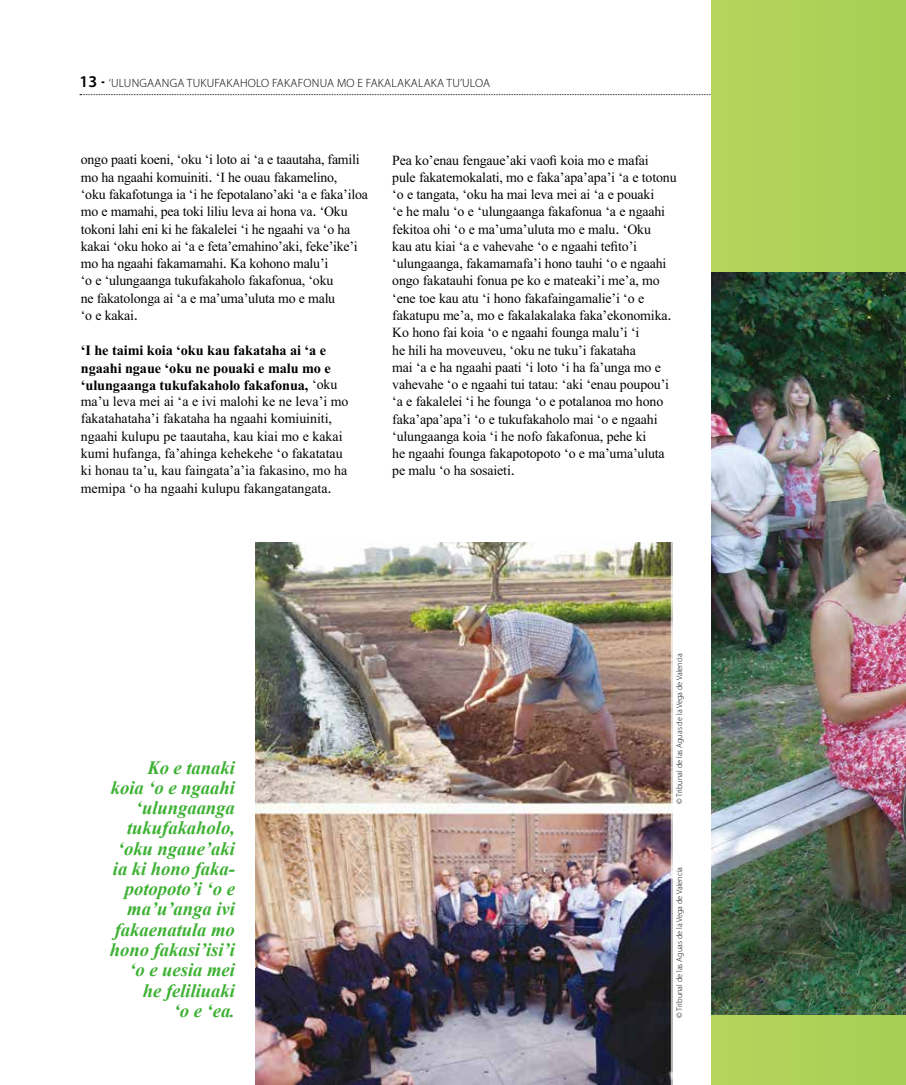
<style>
.page{position:relative;width:906px;height:1085px;background:#fff}
.page>*{position:absolute;margin:0;border:0;box-sizing:border-box;transform-origin:0 0}
.t1{font:italic 700 18.75px/20.2px "Times New Roman";letter-spacing:-.005em;color:#3eb134;text-align:right}
.t2{font:14.25px/17.2px "UKIJ Tuz Basma";letter-spacing:-.01em;color:#000}
.t3{font:700 14.25px/17.2px "UKIJ Nasq";letter-spacing:-.005em;color:#000}
.t4{font:300 12px "Myriad Pro";letter-spacing:.02em;color:#000}
.t5{font:300 8.25px "Myriad Pro";color:#000}
.s1{font-weight:600;font-size:16.5px}
.s2{font-family:"UKIJ Tuz Basma";font-weight:400;font-size:18px}
.s3{font-family:"UKIJ Tuz Basma";font-weight:400}
</style>
<div class="page">
<svg style="left:80px;top:94px;width:631px;height:1px"></svg>
<img style="left:255px;top:542px;width:417px;height:542px">
<div style="left:711px;top:0;width:195px;height:1084px;background:#aed158"></div>
<img style="left:711px;top:273px;width:195px;height:741px">
<p class="t4" style="left:79px;top:76px;width:412px"><span class="s1">13</span> <span class="s2">᠊</span> ‘ULU NGAANGA TU KUFAKAHOLO FAKAFONUA MO E FAKALAKALAKA TU’U LOA</p>
<p class="t2" style="left:81px;top:153px;width:289px">ongo paati koeni, ‘oku ‘i loto ai ‘a e taautaha, famili mo ha ngaahi komuiniti. ‘I he ouau fakamelino,<br>‘oku fakafotunga ia ‘i he fepotalano’aki ‘a e faka’iloa mo e mamahi, pea toki liliu leva ai hona va. ‘Oku tokoni lahi eni ki he fakalelei ‘i he ngaahi va ‘o ha kakai ‘oku hoko ai ‘a e feta’emahino’aki, feke’ike’i mo ha ngaahi fakamamahi. Ka kohono malu’i<br>‘o e ‘ulungaanga tukufakaholo fakafonua, ‘oku<br>ne fakatolonga ai ‘a e ma’uma’uluta mo e malu<br>‘o e kakai.</p>
<p class="t3" style="left:81px;top:343px;width:258px">‘I he taimi koia ‘oku kau fakataha ai ‘a e ngaahi ngaue ‘oku ne pouaki e malu mo e ‘ulungaanga tukufakaholo fakafonua, <span class="s3">‘oku</span></p>
<p class="t2" style="left:81px;top:395px;width:269px">ma’u leva mei ai ‘a e ivi malohi ke ne leva’i mo fakatahataha’i fakataha ha ngaahi komiuiniti, ngaahi kulupu pe taautaha, kau kiai mo e kakai kumi hufanga, fa’ahinga kehekehe ‘o fakatatau ki honau ta’u, kau faingata’a’ia fakasino, mo ha memipa ‘o ha ngaahi kulupu fakangatangata.</p>
<p class="t2" style="left:392px;top:153px;width:286px">Pea ko’enau fengaue’aki vaofi koia mo e mafai<br>pule fakatemokalati, mo e faka’apa’apa’i ‘a e totonu ‘o e tangata, ‘oku ha mai leva mei ai ‘a e pouaki<br>‘e he malu ‘o e ‘ulungaanga fakafonua ‘a e ngaahi fekitoa ohi ‘o e ma’uma’uluta mo e malu. ‘Oku<br>kau atu kiai ‘a e vahevahe ‘o e ngaahi tefito’i ‘ulungaanga, fakamamafa’i hono tauhi ‘o e ngaahi ongo fakatauhi fonua pe ko e mateaki’i me’a, mo ‘ene toe kau atu ‘i hono fakafaingamalie’i ‘o e fakatupu me’a, mo e fakalakalaka faka’ekonomika.<br>Ko hono fai koia ‘o e ngaahi founga malu’i ‘i<br>he hili ha moveuveu, ‘oku ne tuku’i fakataha<br>mai ‘a e ha ngaahi paati ‘i loto ‘i ha fa’unga mo e vahevahe ‘o e ngaahi tui tatau: ‘aki ‘enau poupou’i ‘a e fakalelei ‘i he founga ‘o e potalanoa mo hono faka’apa’apa’i ‘o e tukufakaholo mai ‘o e ngaahi ‘ulungaanga koia ‘i he nofo fakafonua, pehe ki<br>he ngaahi founga fakapotopoto ‘o e ma’uma’uluta pe malu ‘o ha sosaieti.</p>
<h1 class="t1" style="left:110px;top:756px;width:127px">Ko e tanaki koia ‘o e ngaahi ‘ulungaanga tukufakaholo, ‘oku ngaue’aki ia ki hono faka&shy;potopoto’i ‘o e ma’u’anga ivi fakaenatula mo hono fakasi’isi’i ‘o e uesia mei he feliliuaki<br>‘o e ‘ea.</h1>
<p class="t5" style="left:675px;top:803px;width:152px;rotate:-90deg">© TRIBUNAL DE LAS AGUAS DE LA VEGA DE VALENCIA</p>
<p class="t5" style="left:675px;top:1017px;width:152px;rotate:-90deg">© TRIBUNAL DE LAS AGUAS DE LA VEGA DE VALENCIA</p>
</div>
